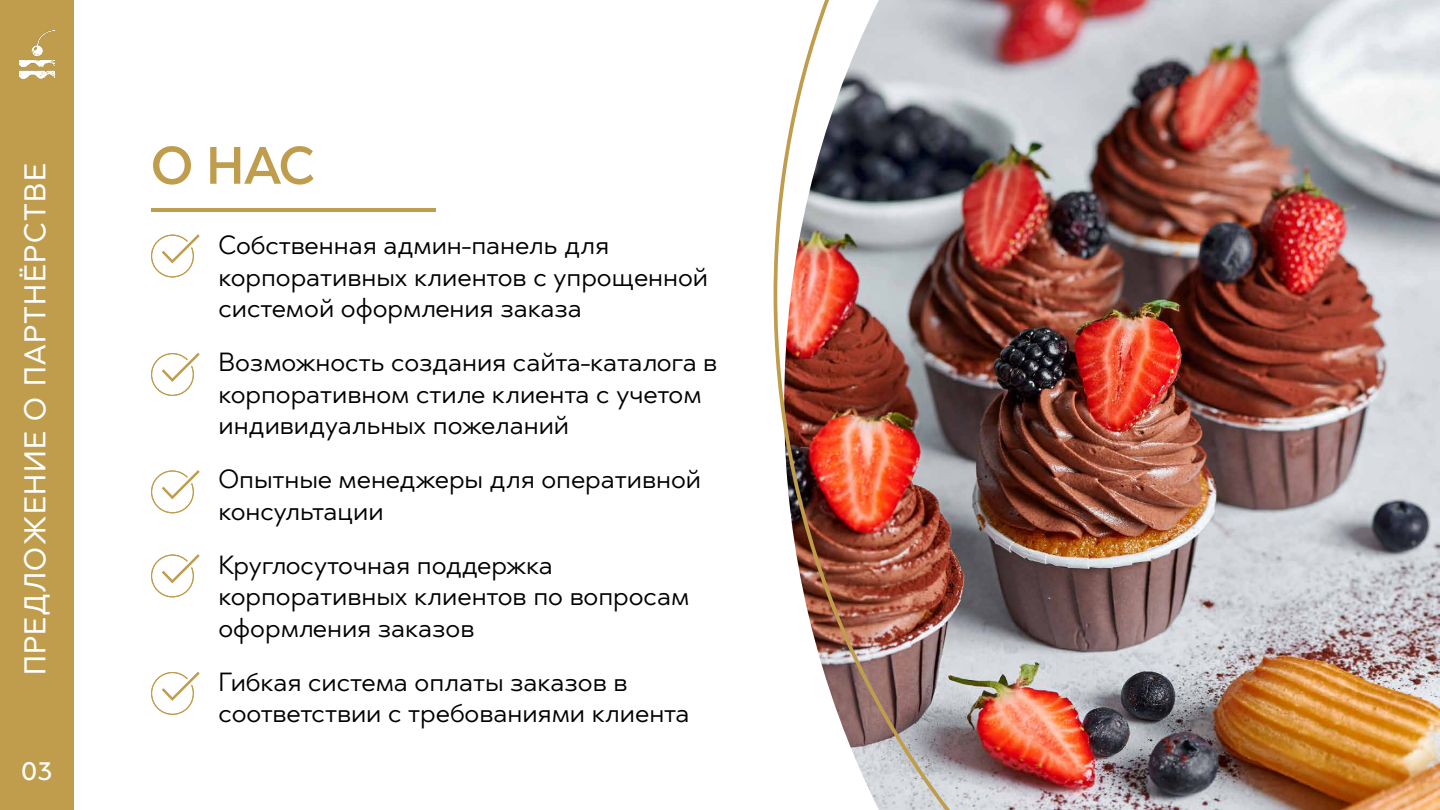
<style>
.page{position:relative;width:1440px;height:810px;background:#fff}
.page>*{position:absolute;margin:0;border:0;box-sizing:border-box;transform-origin:0 0}
.t1{font:600 52.5px "Abrade";color:#bf9d4d}
.t2{font:500 30px "Abrade";letter-spacing:.05em;color:#fff}
.t3{font:26.25px/31.5px "Abrade";color:#000}
</style>
<div class="page">
<hr style="left:151px;top:208px;width:285px;height:4px;background:#bf9d4d">
<div style="left:0;top:0;width:74px;height:810px;background:#bf9d4d"></div>
<img style="left:19px;top:30px;width:35px;height:49px">
<svg style="left:151px;top:234px;width:49px;height:44px"></svg>
<svg style="left:151px;top:353px;width:49px;height:43px"></svg>
<svg style="left:151px;top:470px;width:49px;height:43px"></svg>
<svg style="left:151px;top:554px;width:49px;height:43px"></svg>
<svg style="left:151px;top:672px;width:49px;height:43px"></svg>
<img style="left:774px;top:0;width:666px;height:810px">
<p class="t2" style="left:15px;top:675px;width:513px;rotate:-90deg">ПРЕДЛОЖЕНИЕ О ПАРТНЁРСТВЕ</p>
<p class="t2" style="left:21px;top:750px;width:33px">03</p>
<h1 class="t1" style="left:151px;top:130px;width:166px">О НАС</h1>
<p class="t3" style="left:218px;top:229px;width:491px">Собственная админ-панель для корпоративных клиентов с упрощенной системой оформления заказа</p>
<p class="t3" style="left:218px;top:346px;width:500px">Возможность создания сайта-каталога в корпоративном стиле клиента с учетом индивидуальных пожеланий</p>
<p class="t3" style="left:218px;top:463px;width:484px">Опытные менеджеры для оперативной консультации</p>
<p class="t3" style="left:218px;top:548px;width:472px">Круглосуточная поддержка корпоративных клиентов по вопросам оформления заказов</p>
<p class="t3" style="left:218px;top:665px;width:473px">Гибкая система оплаты заказов в соответствии с требованиями клиента</p>
</div>
